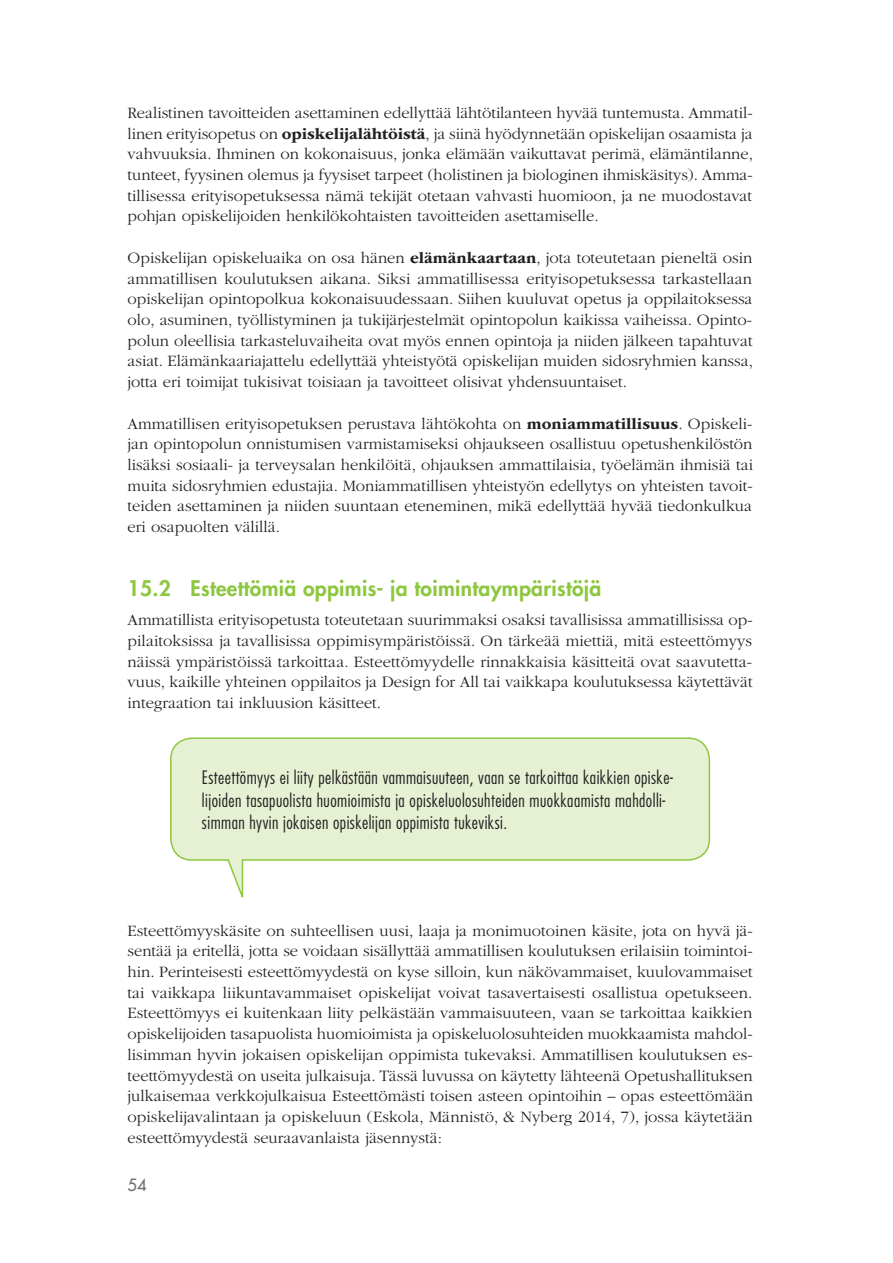
<style>
.page{position:relative;width:893px;height:1263px;background:#fff}
.page>*{position:absolute;margin:0;border:0;box-sizing:border-box;transform-origin:0 0}
.t1{font:800 21px "Futura Std";letter-spacing:.015em;color:#8dc73f}
.t2{font:300 condensed 18px/22.5px "Futura Std";letter-spacing:.025em;color:#231f20}
.t3{font:300 16.5px/20.7px "ITC Garamond Std";color:#231f20;text-align:justify}
.t4{font:500 16.5px "Futura Std";color:#6d6f71}
.s1{font-weight:700}
</style>
<div class="page">
<svg style="left:170px;top:737px;width:541px;height:161px"></svg>
<p class="t3" style="left:128px;top:103px;width:627px">Realistinen tavoitteiden asettaminen edellyttää lähtötilanteen hyvää tuntemusta. Ammatil&shy;linen erityisopetus on <span class="s1">opiskelijalähtöistä</span>, ja siinä hyödynnetään opiskelijan osaamista ja vahvuuksia. Ihminen on kokonaisuus, jonka elämään vaikuttavat perimä, elämäntilanne, tunteet, fyysinen olemus ja fyysiset tarpeet (holistinen ja biologinen ihmiskäsitys). Amma&shy;tillisessa erityisopetuksessa nämä tekijät otetaan vahvasti huomioon, ja ne muodostavat pohjan opiskelijoiden henkilökohtaisten tavoitteiden asettamiselle.</p>
<p class="t3" style="left:128px;top:248px;width:627px">Opiskelijan opiskeluaika on osa hänen <span class="s1">elämänkaartaan</span>, jota toteutetaan pieneltä osin ammatillisen koulutuksen aikana. Siksi ammatillisessa erityisopetuksessa tarkastellaan opiskelijan opintopolkua kokonaisuudessaan. Siihen kuuluvat opetus ja oppilaitoksessa olo, asuminen, työllistyminen ja tukijärjestelmät opintopolun kaikissa vaiheissa. Opinto&shy;polun oleellisia tarkasteluvaiheita ovat myös ennen opintoja ja niiden jälkeen tapahtuvat asiat. Elämänkaariajattelu edellyttää yhteistyötä opiskelijan muiden sidosryhmien kanssa, jotta eri toimijat tukisivat toisiaan ja tavoitteet olisivat yhdensuuntaiset.</p>
<p class="t3" style="left:128px;top:413px;width:627px">Ammatillisen erityisopetuksen perustava lähtökohta on <span class="s1">moniammatillisuus</span>. Opiskeli&shy;jan opintopolun onnistumisen varmistamiseksi ohjaukseen osallistuu opetushenkilöstön lisäksi sosiaali- ja terveysalan henkilöitä, ohjauksen ammattilaisia, työelämän ihmisiä tai muita sidosryhmien edustajia. Moniammatillisen yhteistyön edellytys on yhteisten tavoit&shy;teiden asettaminen ja niiden suuntaan eteneminen, mikä edellyttää hyvää tiedonkulkua eri osapuolten välillä.</p>
<p class="t1" style="left:128px;top:575px;width:475px">15.2 Esteettömiä oppimis- ja toimintaympäristöjä</p>
<p class="t3" style="left:128px;top:610px;width:627px">Ammatillista erityisopetusta toteutetaan suurimmaksi osaksi tavallisissa ammatillisissa op&shy;pilaitoksissa ja tavallisissa oppimisympäristöissä. On tärkeää miettiä, mitä esteettömyys näissä ympäristöissä tarkoittaa. Esteettömyydelle rinnakkaisia käsitteitä ovat saavutetta&shy;vuus, kaikille yhteinen oppilaitos ja Design for All tai vaikkapa koulutuksessa käytettävät integraation tai inkluusion käsitteet.</p>
<p class="t2" style="left:202px;top:766px;width:472px">Esteettömyys ei liity pelkästään vammaisuuteen, vaan se tarkoittaa kaikkien opiske&shy;lijoiden tasapuolista huomioimista ja opiskeluolosuhteiden muokkaamista mahdolli&shy;simman hyvin jokaisen opiskelijan oppimista tukeviksi.</p>
<p class="t3" style="left:128px;top:920px;width:627px">Esteettömyyskäsite on suhteellisen uusi, laaja ja monimuotoinen käsite, jota on hyvä jä&shy;sentää ja eritellä, jotta se voidaan sisällyttää ammatillisen koulutuksen erilaisiin toimintoi&shy;hin. Perinteisesti esteettömyydestä on kyse silloin, kun näkövammaiset, kuulovammaiset tai vaikkapa liikuntavammaiset opiskelijat voivat tasavertaisesti osallistua opetukseen.<br>Esteettömyys ei kuitenkaan liity pelkästään vammaisuuteen, vaan se tarkoittaa kaikkien opiskelijoiden tasapuolista huomioimista ja opiskeluolosuhteiden muokkaamista mahdol&shy;lisimman hyvin jokaisen opiskelijan oppimista tukevaksi. Ammatillisen koulutuksen es&shy;teettömyydestä on useita julkaisuja. Tässä luvussa on käytetty lähteenä Opetushallituksen julkaisemaa verkkojulkaisua Esteettömästi toisen asteen opintoihin – opas esteettömään opiskelijavalintaan ja opiskeluun (Eskola, Männistö, &amp; Nyberg 2014, 7), jossa käytetään esteettömyydestä seuraavanlaista jäsennystä:</p>
<p class="t4" style="left:128px;top:1175px;width:21px">54</p>
</div>
